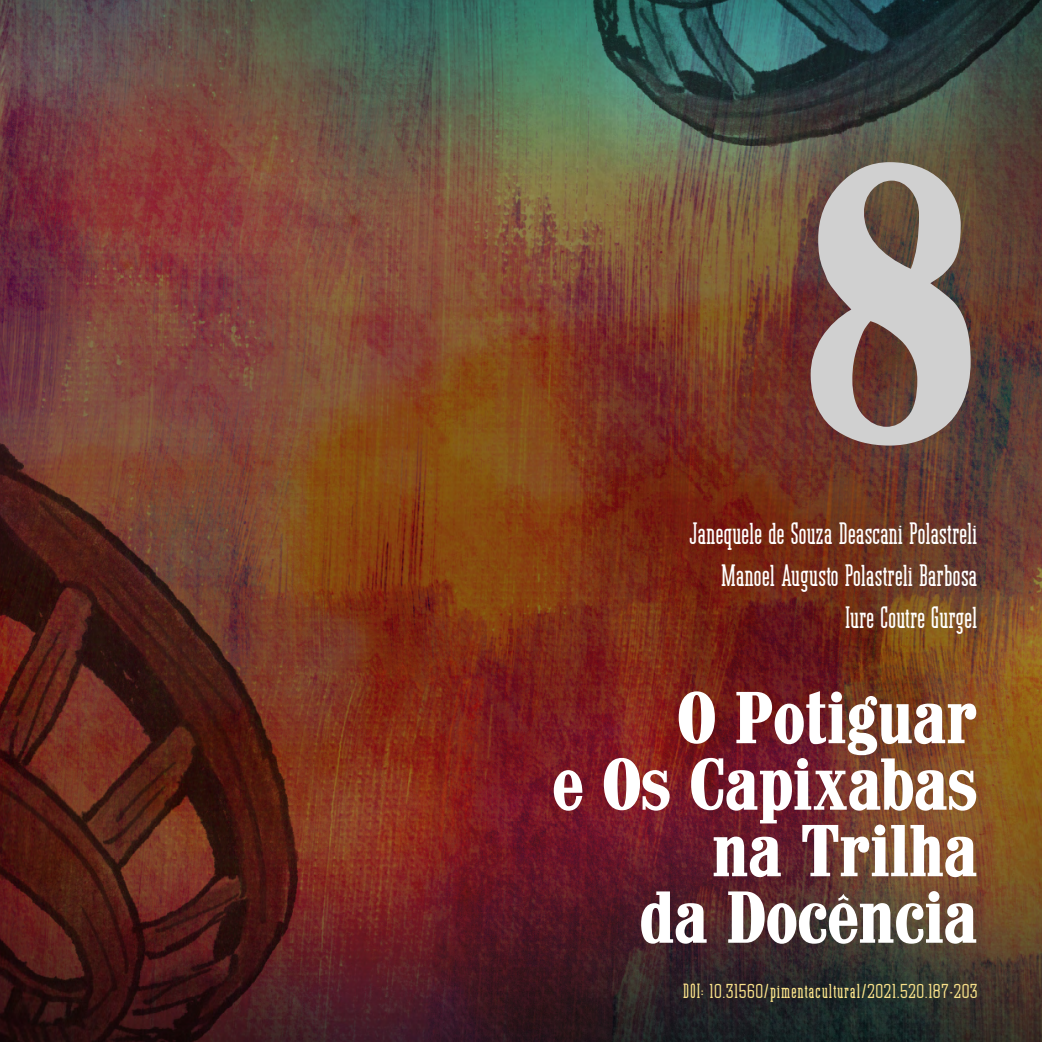
<style>
.page{position:relative;width:1042px;height:1042px;background:#fff}
.page>*{position:absolute;margin:0;border:0;box-sizing:border-box;transform-origin:0 0}
.t1{font:350px "Castle Press No 1";color:#d0d0d0}
.t2{font:64.75px/66.5px "Castle Press No 1";color:#fff;text-align:right}
.t3{font:31.5px/42px "Jerome";color:#fff;text-align:right}
.t4{font:21px "Jerome";letter-spacing:.05em;color:#fbe38b}
</style>
<div class="page">
<img style="left:0;top:0;width:1042px;height:1042px">
<h1 class="t1" style="left:804px;top:103px;width:175px">8</h1>
<p class="t3" style="left:689px;top:512px;width:290px">Janequele de Souza Deascani Polastreli<br>Manoel Augusto Polastreli Barbosa<br>Iure Coutre Gurgel</p>
<h2 class="t2" style="left:552px;top:686px;width:427px">O Potiguar<br>e Os Capixabas na Trilha<br>da Docência</h2>
<p class="t4" style="left:683px;top:979px;width:296px">DOI: 10.31560/pimentacultural/2021.520.187-203</p>
</div>
